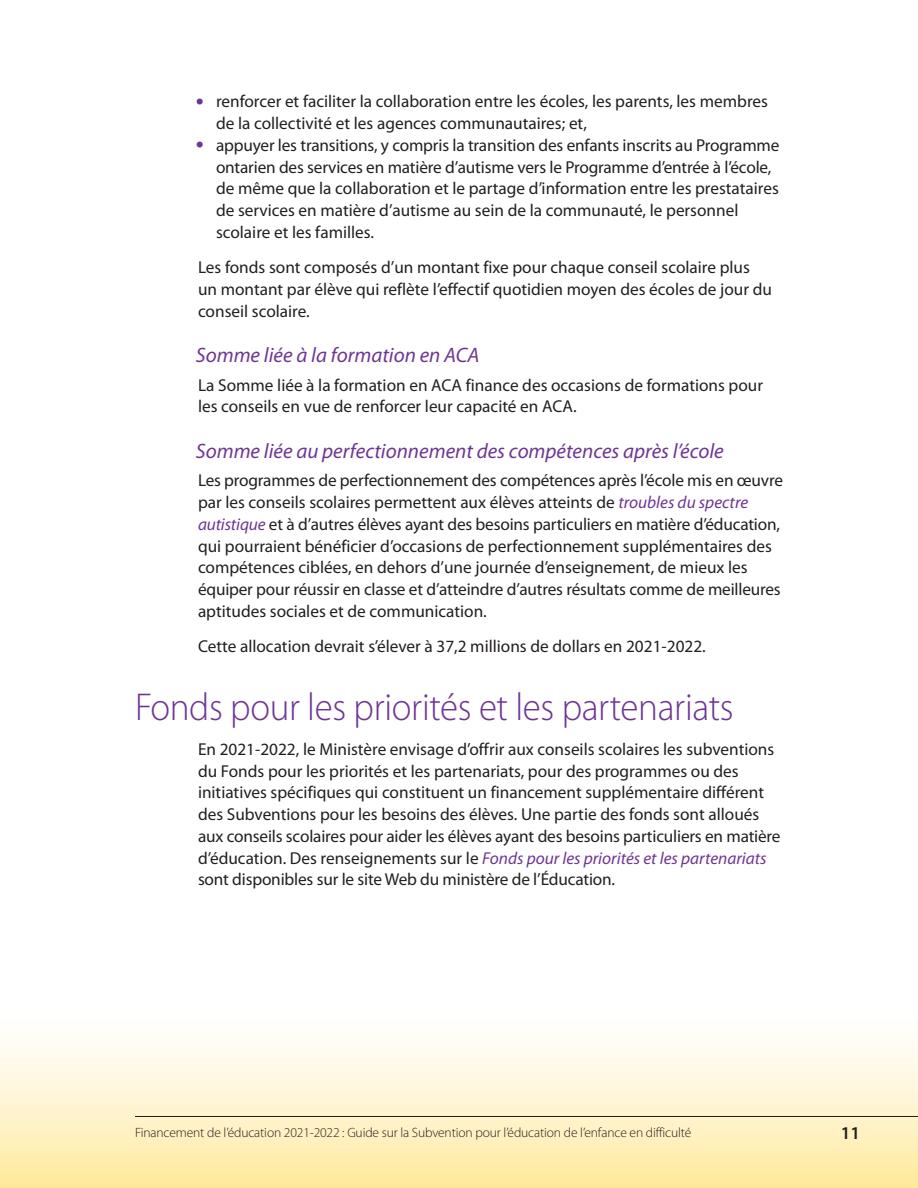
<style>
.page{position:relative;width:918px;height:1188px;background:#fff}
.page>*{position:absolute;margin:0;border:0;box-sizing:border-box;transform-origin:0 0}
.t1{font:300 39px "Myriad Pro";letter-spacing:-.01em;color:#6e3694;scale:.95 1}
.H4{font:italic 21px "Myriad Pro";color:#6e3694}
.t2{font:600 18px "Myriad Pro";color:#231f20}
.t3{font:17.25px/21.8px "Myriad Pro";color:#231f20}
.t4{font:300 13.5px "Myriad Pro";letter-spacing:-.01em;color:#231f20}
.s1{font-size:28.5px;color:#6e3694}
.s2{font-style:italic;color:#6e3694}
</style>
<div class="page">
<div style="left:0;top:958px;width:918px;height:230px;background:linear-gradient(to bottom,#fff,#ffeba8)"></div>
<hr style="left:135px;top:1116px;width:783px;height:1px;background:#231f20">
<svg style="left:0;top:958px;width:1px;height:230px"></svg>
<p class="t3" style="left:216px;top:91px;width:553px;text-indent:-20px"><span class="s1">•</span> renforcer et faciliter la collaboration entre les écoles, les parents, les membres de la collectivité et les agences communautaires; et,</p>
<p class="t3" style="left:216px;top:135px;width:565px;text-indent:-20px"><span class="s1">•</span> appuyer les transitions, y compris la transition des enfants inscrits au Programme ontarien des services en matière d’autisme vers le Programme d’entrée à l’école, de même que la collaboration et le partage d’information entre les prestataires de services en matière d’autisme au sein de la communauté, le personnel scolaire et les familles.</p>
<p class="t3" style="left:198px;top:257px;width:575px">Les fonds sont composés d’un montant fixe pour chaque conseil scolaire plus un montant par élève qui reflète l’effectif quotidien moyen des écoles de jour du conseil scolaire.</p>
<p class="H4" style="left:196px;top:344px;width:285px">Somme liée à la formation en ACA</p>
<p class="t3" style="left:198px;top:374px;width:567px">La Somme liée à la formation en ACA finance des occasions de formations pour les conseils en vue de renforcer leur capacité en ACA.</p>
<p class="H4" style="left:196px;top:440px;width:530px">Somme liée au perfectionnement des compétences après l’école</p>
<p class="t3" style="left:198px;top:470px;width:586px">Les programmes de perfectionnement des compétences après l’école mis en œuvre par les conseils scolaires permettent aux élèves atteints de <span class="s2">troubles du spectre autistique</span> et à d’autres élèves ayant des besoins particuliers en matière d’éducation, qui pourraient bénéficier d’occasions de perfectionnement supplémentaires des compétences ciblées, en dehors d’une journée d’enseignement, de mieux les équiper pour réussir en classe et d’atteindre d’autres résultats comme de meilleures aptitudes sociales et de communication.</p>
<p class="t3" style="left:198px;top:636px;width:509px">Cette allocation devrait s’élever à 37,2 millions de dollars en 2021-2022.</p>
<h2 class="t1" style="left:135px;top:685px;width:632px">Fonds pour les priorités et les partenariats</h2>
<p class="t3" style="left:198px;top:739px;width:584px">En 2021-2022, le Ministère envisage d’offrir aux conseils scolaires les subventions du Fonds pour les priorités et les partenariats, pour des programmes ou des initiatives spécifiques qui constituent un financement supplémentaire différent des Subventions pour les besoins des élèves. Une partie des fonds sont alloués aux conseils scolaires pour aider les élèves ayant des besoins particuliers en matière d’éducation. Des renseignements sur le <span class="s2">Fonds pour les priorités et les partenariats </span>sont disponibles sur le site Web du ministère de l’Éducation.</p>
<p class="t4" style="left:135px;top:1125px;width:558px">Financement de l’éducation 2021-2022 : Guide sur la Subvention pour l’éducation de l’enfance en difficulté</p>
<p class="t2" style="left:841px;top:1123px;width:21px">11</p>
</div>
